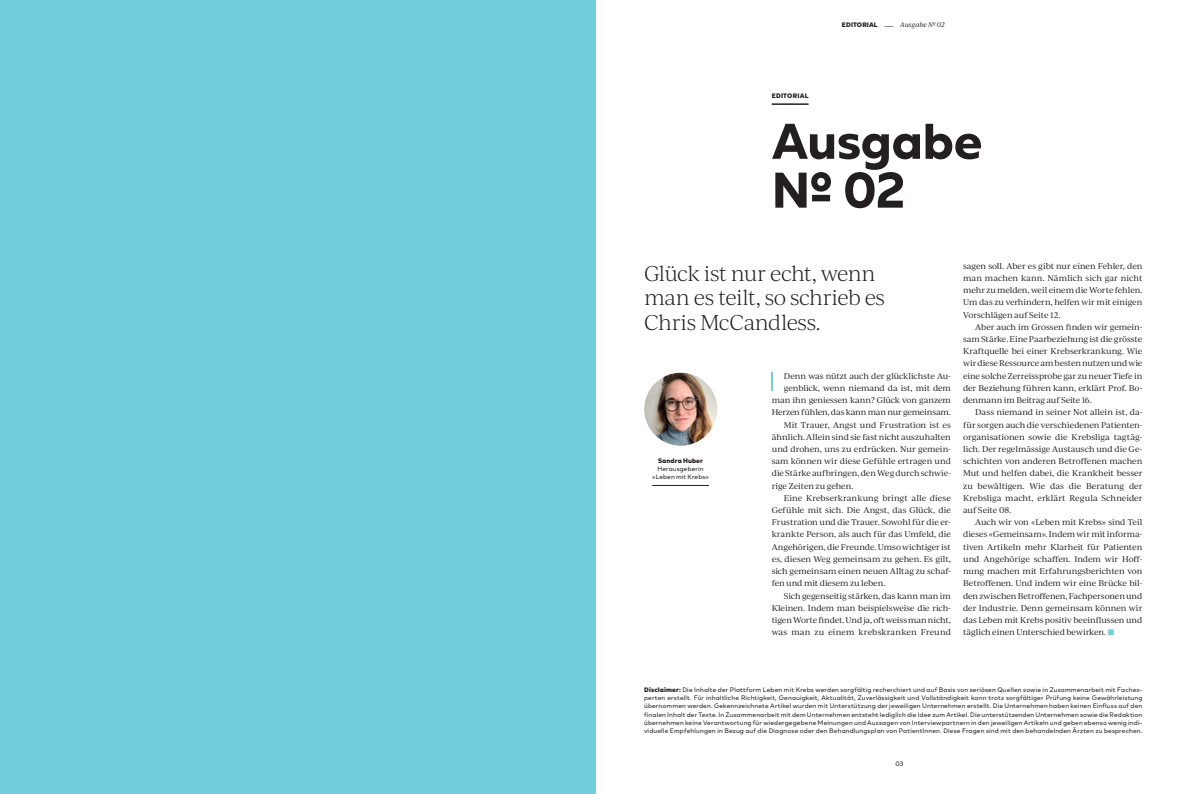
<style>
.page{position:relative;width:1191px;height:794px;background:#fff}
.page>*{position:absolute;margin:0;border:0;box-sizing:border-box;transform-origin:0 0}
.Titel_1{font:700 50px/48.8px "BR Nebula";letter-spacing:-.01em;color:#231f20}
.Titel_5{font:300 20.5px/24.4px "Ivy Journal";letter-spacing:-.025em;color:#231f20}
.GT{font:8px/12.2px "Ivy Journal";letter-spacing:-.005em;color:#231f20;text-align:justify}
.GT_ohne_Einzug{font:8px/12.2px "Ivy Journal";letter-spacing:-.02em;color:#231f20;text-align:right}
.Small_Text_Black{font:6.5px/8.1px "BR Nebula";letter-spacing:.02em;color:#231f20;text-align:justify}
.Small_Text{font:6.5px/8.1px "BR Nebula";letter-spacing:.01em;color:#231f20;text-align:center}
.t1{font:italic 6.5px "Ivy Journal";letter-spacing:-.005em;color:#231f20}
.Small_Text_Black-2{font:900 6.5px "BR Nebula";letter-spacing:.01em;color:#231f20}
.Categroy_Heading{font:900 6.5px "BR Nebula";letter-spacing:.035em;color:#231f20}
.s1{font-family:"BR Nebula";font-weight:900;font-style:normal}
.s2{font-family:"BR Nebula";font-style:normal}
.s3{font-family:"BR Nebula";font-weight:700;color:#72cedd}
.s4{font-weight:900}
</style>
<div class="page">
<hr style="left:771px;top:103px;width:37px;height:2px;background:#231f20">
<hr style="left:652px;top:485px;width:57px;height:1px;background:#231f20">
<div style="left:643px;top:372px;width:75px;height:75px;background:#231f20;opacity:.1"></div>
<svg style="left:771px;top:372px;width:2px;height:19px"></svg>
<div style="left:0;top:0;width:595px;height:794px;background:#72cedd"></div>
<p class="t1" style="left:842px;top:20px;width:104px"><span class="s1">EDITORIAL</span> <span class="s2">—</span> Ausgabe № 02</p>
<p class="Categroy_Heading" style="left:771px;top:91px;width:38px">EDITORIAL</p>
<p class="Titel_1" style="left:771px;top:116px;width:212px">Ausgabe № 02</p>
<p class="Titel_5" style="left:644px;top:260px;width:242px">Glück ist nur echt, wenn man es teilt, so schrieb es<br>Chris McCandless.</p>
<p class="Small_Text_Black-2" style="left:658px;top:456px;width:46px">Sandra Huber</p>
<p class="Small_Text" style="left:652px;top:465px;width:58px">Herausgeberin «Leben mit Krebs»</p>
<p class="GT_ohne_Einzug" style="left:771px;top:369px;width:181px">Denn was nützt auch der glücklichste Au&shy;genblick, wenn niemand da ist, mit dem man ihn geniessen kann? Glück von ganzem Herzen fühlen, das kann man nur gemeinsam.</p>
<p class="GT" style="left:771px;top:418px;width:181px;text-indent:12px">Mit Trauer, Angst und Frustration ist es ähnlich. Allein sind sie fast nicht auszuhalten und drohen, uns zu erdrücken. Nur gemein&shy;sam können wir diese Gefühle ertragen und die Stärke aufbringen, den Weg durch schwie&shy;rige Zeiten zu gehen.</p>
<p class="GT" style="left:771px;top:491px;width:181px;text-indent:12px">Eine Krebserkrankung bringt alle diese Gefühle mit sich. Die Angst, das Glück, die Frustration und die Trauer. Sowohl für die er&shy;krankte Person, als auch für das Umfeld, die Angehörigen, die Freunde. Umso wichtiger ist es, diesen Weg gemeinsam zu gehen. Es gilt, sich gemeinsam einen neuen Alltag zu schaf&shy;fen und mit diesem zu leben.</p>
<p class="GT" style="left:771px;top:589px;width:181px;text-indent:12px">Sich gegenseitig stärken, das kann man im Kleinen. Indem man beispielsweise die rich&shy;tigen Worte findet. Und ja, oft weiss man nicht, was man zu einem krebskranken Freund</p>
<p class="GT" style="left:963px;top:259px;width:181px">sagen soll. Aber es gibt nur einen Fehler, den man machen kann. Nämlich sich gar nicht mehr zu melden, weil einem die Worte fehlen.<br>Um das zu verhindern, helfen wir mit einigen Vorschlägen auf Seite 12.</p>
<p class="GT" style="left:963px;top:320px;width:181px;text-indent:12px">Aber auch im Grossen finden wir gemein&shy;sam Stärke. Eine Paarbeziehung ist die grösste Kraftquelle bei einer Krebserkrankung. Wie wir diese Ressource am besten nutzen und wie eine solche Zerreissprobe gar zu neuer Tiefe in der Beziehung führen kann, erklärt Prof. Bo&shy;denmann im Beitrag auf Seite 16.</p>
<p class="GT" style="left:963px;top:406px;width:181px;text-indent:12px">Dass niemand in seiner Not allein ist, da&shy;für sorgen auch die verschiedenen Patienten&shy;organisationen sowie die Krebsliga tagtäg&shy;lich. Der regelmässige Austausch und die Ge&shy;schichten von anderen Betroffenen machen Mut und helfen dabei, die Krankheit besser zu bewältigen. Wie das die Beratung der Krebsliga macht, erklärt Regula Schneider auf Seite 08.</p>
<p class="GT" style="left:963px;top:516px;width:181px;text-indent:12px">Auch wir von «Leben mit Krebs» sind Teil dieses «Gemeinsam». Indem wir mit informa&shy;tiven Artikeln mehr Klarheit für Patienten und Angehörige schaffen. Indem wir Hoff&shy;nung machen mit Erfahrungsberichten von Betroffenen. Und indem wir eine Brücke bil&shy;den zwischen Betroffenen, Fachpersonen und der Industrie. Denn gemeinsam können wir das Leben mit Krebs positiv beeinflussen und täglich einen Unterschied bewirken. <span class="s3">■</span></p>
<p class="Small_Text_Black" style="left:644px;top:685px;width:500px"><span class="s4">Disclaimer:</span> Die Inhalte der Plattform Leben mit Krebs werden sorgfältig recherchiert und auf Basis von seriösen Quellen sowie in Zusammenarbeit mit Fachex&shy;perten erstellt. Für inhaltliche Richtigkeit, Genauigkeit, Aktualität, Zuverlässigkeit und Vollständigkeit kann trotz sorgfältiger Prüfung keine Gewährleistung übernommen werden. Gekennzeichnete Artikel wurden mit Unterstützung der jeweiligen Unternehmen erstellt. Die Unternehmen haben keinen Einfluss auf den finalen Inhalt der Texte. In Zusammenarbeit mit dem Unternehmen entsteht lediglich die Idee zum Artikel. Die unterstützenden Unternehmen sowie die Redaktion übernehmen keine Verantwortung für wiedergegebene Meinungen und Aussagen von Interviewpartnern in den jeweiligen Artikeln und geben ebenso wenig indi&shy;viduelle Empfehlungen in Bezug auf die Diagnose oder den Behandlungsplan von PatientInnen. Diese Fragen sind mit den behandelnden Ärzten zu besprechen.</p>
<p class="Small_Text_Black" style="left:895px;top:759px;width:9px">03</p>
</div>
